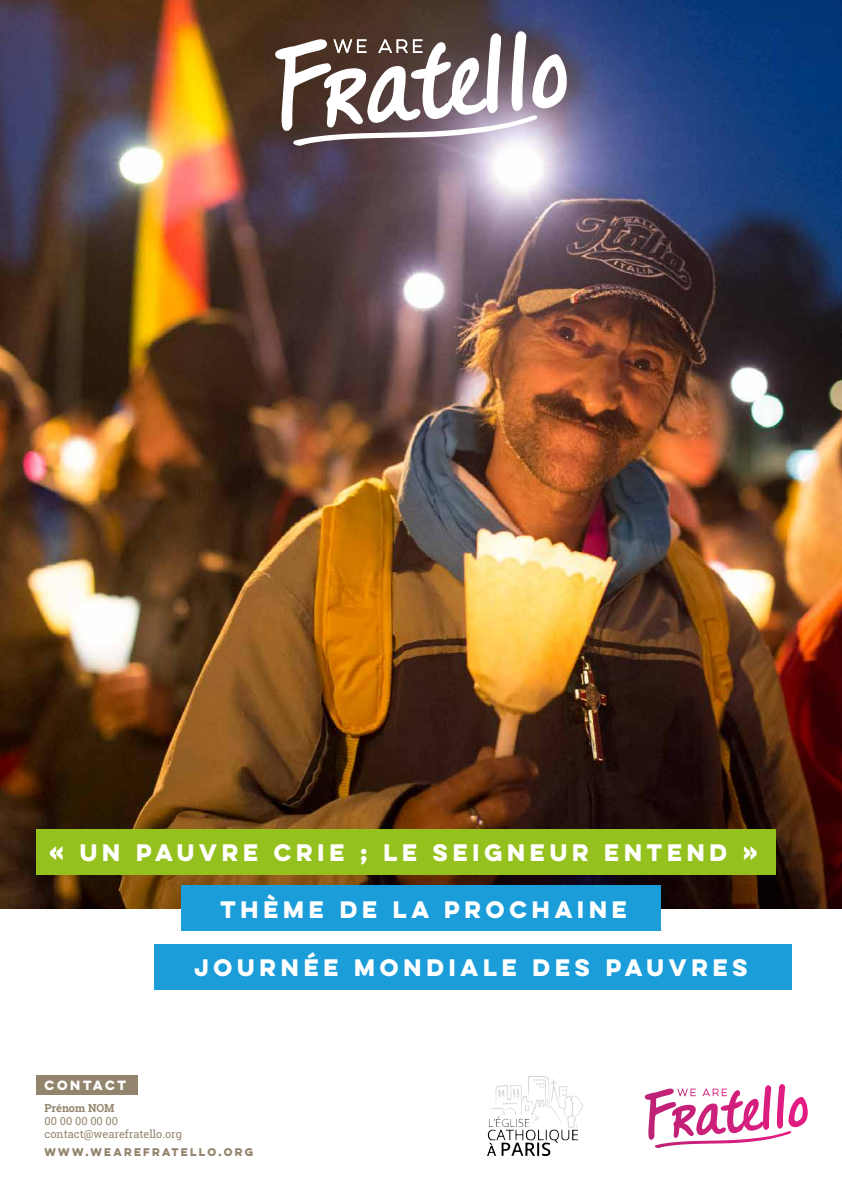
<style>
.page{position:relative;width:842px;height:1191px;background:#fff}
.page>*{position:absolute;margin:0;border:0;box-sizing:border-box;transform-origin:0 0}
.t1{font:700 21.4px "Lulo Clean One";color:#fff}
.t2{font:700 12px "Lulo Clean One";color:#fff}
.t3{font:11px/13.2px "Roboto Slab";color:#93856d}
.t4{font:700 11px "Roboto Slab";color:#93856d}
.t5{font:700 10px "Lulo Clean One";color:#93856d}
</style>
<div class="page">
<img style="left:0;top:0;width:842px;height:908px">
<div style="left:36px;top:829px;width:740px;height:45px;background:#95c11f"></div>
<div style="left:181px;top:885px;width:480px;height:46px;background:#1a9dd9"></div>
<div style="left:154px;top:944px;width:638px;height:45px;background:#1a9dd9"></div>
<svg style="left:645px;top:1084px;width:163px;height:64px"></svg>
<svg style="left:275px;top:31px;width:292px;height:115px"></svg>
<img style="left:488px;top:1076px;width:95px;height:79px">
<div style="left:36px;top:1075px;width:101px;height:20px;background:#93856d"></div>
<p class="t1" style="left:49px;top:836px;width:715px">« UN PAUVRE CRIE ; LE SEIGNEUR ENTEND »</p>
<p class="t1" style="left:221px;top:892px;width:413px">THÈME DE LA PROCHAINE</p>
<p class="t1" style="left:194px;top:951px;width:559px">JOURNÉE MONDIALE DES PAUVRES</p>
<p class="t2" style="left:45px;top:1076px;width:86px">CONTACT</p>
<p class="t4" style="left:45px;top:1100px;width:72px">Prénom NOM</p>
<p class="t3" style="left:45px;top:1114px;width:139px">00 00 00 00 00 contact@wearefratello.org</p>
<p class="t5" style="left:45px;top:1143px;width:212px">WWW.WEAREFRATELLO.ORG</p>
</div>
